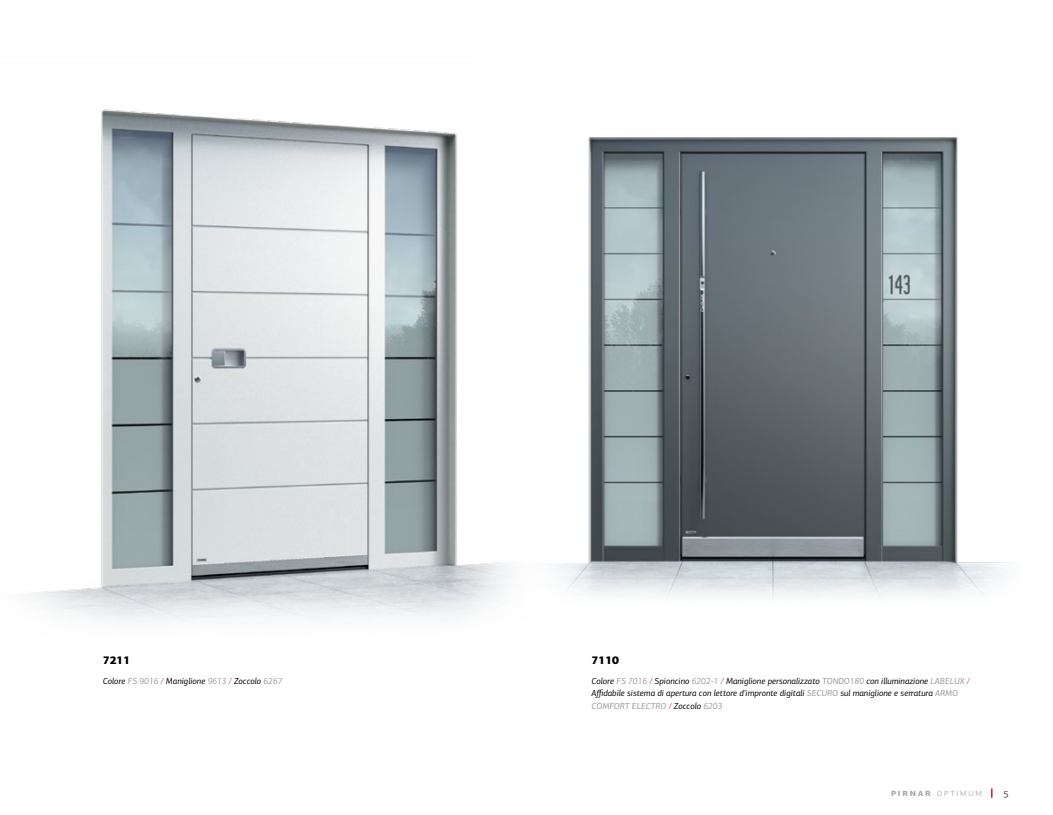
<style>
.page{position:relative;width:1053px;height:815px;background:#fff}
.page>*{position:absolute;margin:0;border:0;box-sizing:border-box;transform-origin:0 0}
.t1{font:900 11.25px "PF Agora Sans Pro";color:#000}
.t2{font:300 10px "PF Agora Sans Pro";letter-spacing:.175em;color:#a7a2a1}
.t3{font:300 10px "PF Agora Sans Pro";color:#58595b}
.t4{font:italic 8.75px/12.5px "PF Agora Sans Pro";color:#000}
.s1{color:#939598}
.s2{color:#d71920}
.s3{font-weight:700}
</style>
<div class="page">
<img style="left:31px;top:106px;width:480px;height:516px">
<img style="left:556px;top:137px;width:451px;height:461px">
<p class="t1" style="left:103px;top:653px;width:29px">7211</p>
<p class="t4" style="left:103px;top:674px;width:181px">Colore <span class="s1">FS 9016</span> <span class="s2">/</span> Maniglione <span class="s1">9613</span> <span class="s2">/</span> Zoccolo <span class="s1">6267</span></p>
<p class="t1" style="left:591px;top:653px;width:29px">7110</p>
<p class="t4" style="left:591px;top:674px;width:379px">Colore <span class="s1">FS 7016</span> <span class="s2">/</span> Spioncino <span class="s1">6202-1</span> <span class="s2">/</span> Maniglione personalizzato <span class="s1">TONDO180</span> con illuminazione <span class="s1">LABELUX</span> <span class="s2">/<br></span>Affidabile sistema di apertura con lettore d'impronte digitali <span class="s1">SECURO</span> sul maniglione e serratura <span class="s1">ARMO<br>COMFORT ELECTRO</span> <span class="s2">/</span> Zoccolo <span class="s1">6203</span></p>
<p class="t2" style="left:890px;top:787px;width:93px"><span class="s3">PIRNAR</span> OPTIMUM</p>
<p class="t3" style="left:1003px;top:787px;width:7px">5</p>
</div>
